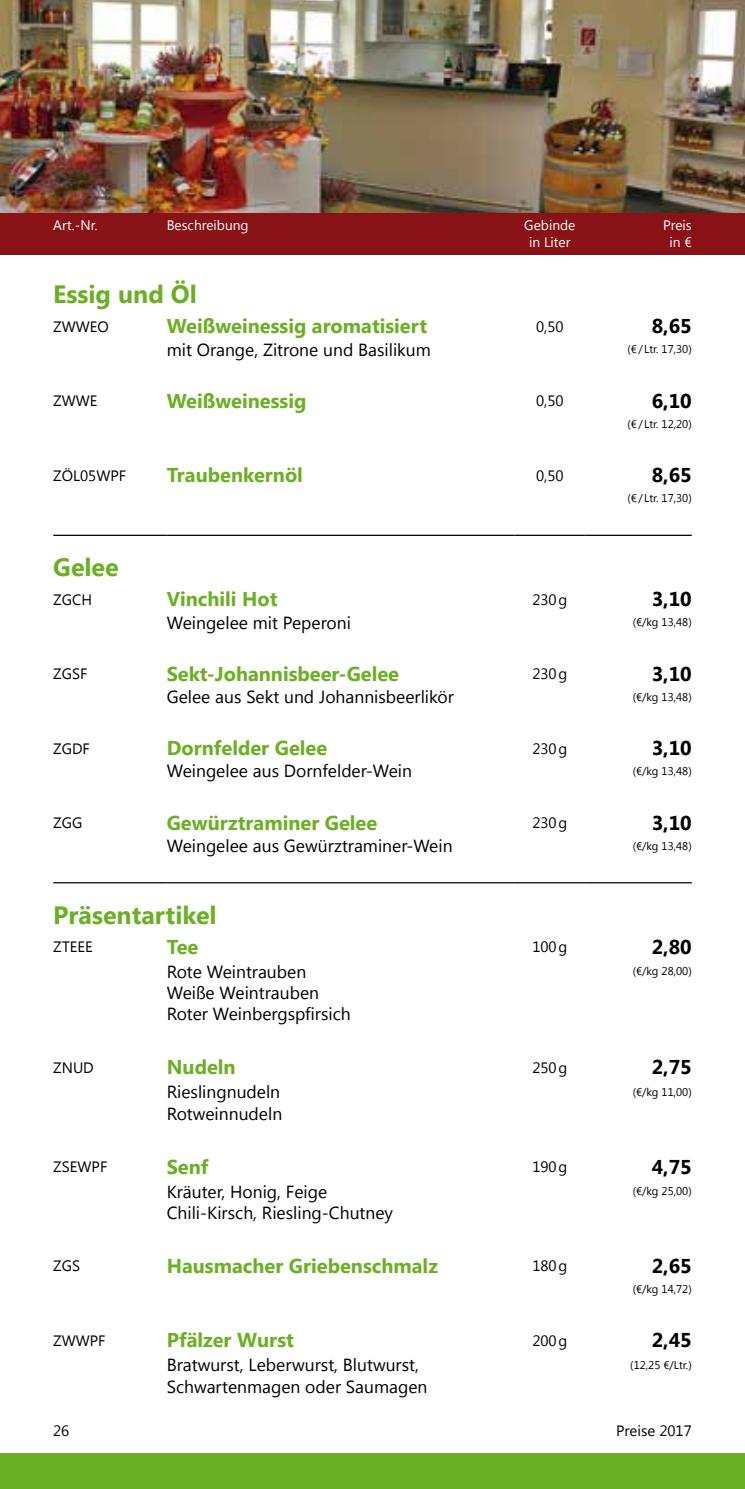
<style>
.page{position:relative;width:745px;height:1489px;background:#fff}
.page>*{position:absolute;margin:0;border:0;box-sizing:border-box;transform-origin:0 0}
.t1{font:700 25px "Segoe UI";color:#6ab023}
.t2{font:700 20px "Segoe UI";color:#6ab023}
.t3{font:700 20px "Segoe UI";color:#000}
.t4{font:17.5px/21.2px "Segoe UI";color:#000}
.t5{font:15px "Segoe UI";color:#000}
.t6{font:13.75px/17.5px "Segoe UI";color:#fff;text-align:center}
.t7{font:11.25px "Segoe UI";color:#000}
</style>
<div class="page">
<div style="left:0;top:213px;width:744px;height:42px;background:#891217"></div>
<hr style="left:53px;top:534px;width:114px;height:2px;background:#000">
<hr style="left:167px;top:534px;width:347px;height:2px;background:#000">
<hr style="left:514px;top:534px;width:71px;height:2px;background:#000">
<hr style="left:585px;top:534px;width:106px;height:2px;background:#000">
<hr style="left:53px;top:882px;width:114px;height:1px;background:#000">
<hr style="left:167px;top:882px;width:347px;height:1px;background:#000">
<hr style="left:514px;top:882px;width:71px;height:1px;background:#000">
<hr style="left:585px;top:882px;width:106px;height:1px;background:#000">
<div style="left:0;top:1453px;width:744px;height:35px;background:#6ab023"></div>
<img style="left:0;top:0;width:744px;height:213px">
<p class="t6" style="left:53px;top:215px;width:46px">Art.-Nr.</p>
<p class="t6" style="left:167px;top:215px;width:83px">Beschreibung</p>
<p class="t6" style="left:524px;top:215px;width:53px">Gebinde in Liter</p>
<p class="t6" style="left:662px;top:215px;width:30px">Preis in €</p>
<h1 class="t1" style="left:53px;top:276px;width:145px">Essig und Öl</h1>
<p class="t5" style="left:53px;top:316px;width:57px">ZWWEO</p>
<p class="t2" style="left:167px;top:312px;width:262px">Weißweinessig aromatisiert</p>
<p class="t5" style="left:535px;top:316px;width:29px">0,50</p>
<p class="t3" style="left:651px;top:312px;width:41px">8,65</p>
<p class="t4" style="left:167px;top:338px;width:265px">mit Orange, Zitrone und Basilikum</p>
<p class="t7" style="left:627px;top:341px;width:66px">(€/ Ltr. 17,30)</p>
<p class="t5" style="left:53px;top:390px;width:46px">ZWWE</p>
<p class="t2" style="left:167px;top:386px;width:141px">Weißweinessig</p>
<p class="t5" style="left:535px;top:390px;width:29px">0,50</p>
<p class="t3" style="left:651px;top:386px;width:41px">6,10</p>
<p class="t7" style="left:627px;top:416px;width:66px">(€/ Ltr. 12,20)</p>
<p class="t5" style="left:53px;top:465px;width:74px">ZÖL05WPF</p>
<p class="t2" style="left:167px;top:461px;width:138px">Traubenkernöl</p>
<p class="t5" style="left:535px;top:465px;width:29px">0,50</p>
<p class="t3" style="left:651px;top:461px;width:41px">8,65</p>
<p class="t7" style="left:627px;top:490px;width:66px">(€/ Ltr. 17,30)</p>
<h1 class="t1" style="left:53px;top:549px;width:67px">Gelee</h1>
<p class="t5" style="left:53px;top:589px;width:40px">ZGCH</p>
<p class="t2" style="left:167px;top:585px;width:112px">Vinchili Hot</p>
<p class="t5" style="left:532px;top:589px;width:36px">230g</p>
<p class="t3" style="left:651px;top:585px;width:41px">3,10</p>
<p class="t4" style="left:167px;top:611px;width:186px">Weingelee mit Peperoni</p>
<p class="t7" style="left:632px;top:614px;width:61px">(€/kg 13,48)</p>
<p class="t5" style="left:53px;top:663px;width:36px">ZGSF</p>
<p class="t2" style="left:167px;top:659px;width:234px">Sekt-Johannisbeer-Gelee</p>
<p class="t5" style="left:532px;top:663px;width:36px">230g</p>
<p class="t3" style="left:651px;top:659px;width:41px">3,10</p>
<p class="t4" style="left:167px;top:685px;width:288px">Gelee aus Sekt und Johannisbeerlikör</p>
<p class="t7" style="left:632px;top:689px;width:61px">(€/kg 13,48)</p>
<p class="t5" style="left:53px;top:737px;width:38px">ZGDF</p>
<p class="t2" style="left:167px;top:734px;width:162px">Dornfelder Gelee</p>
<p class="t5" style="left:532px;top:737px;width:36px">230g</p>
<p class="t3" style="left:651px;top:734px;width:41px">3,10</p>
<p class="t4" style="left:167px;top:759px;width:247px">Weingelee aus Dornfelder-Wein</p>
<p class="t7" style="left:632px;top:763px;width:61px">(€/kg 13,48)</p>
<p class="t5" style="left:53px;top:812px;width:31px">ZGG</p>
<p class="t2" style="left:167px;top:808px;width:212px">Gewürztraminer Gelee</p>
<p class="t5" style="left:532px;top:812px;width:36px">230g</p>
<p class="t3" style="left:651px;top:808px;width:41px">3,10</p>
<p class="t4" style="left:167px;top:834px;width:287px">Weingelee aus Gewürztraminer-Wein</p>
<p class="t7" style="left:632px;top:837px;width:61px">(€/kg 13,48)</p>
<h1 class="t1" style="left:53px;top:897px;width:165px">Präsentartikel</h1>
<p class="t5" style="left:53px;top:936px;width:41px">ZTEEE</p>
<p class="t2" style="left:167px;top:932px;width:33px">Tee</p>
<p class="t5" style="left:532px;top:936px;width:36px">100g</p>
<p class="t3" style="left:651px;top:932px;width:41px">2,80</p>
<p class="t4" style="left:167px;top:960px;width:141px">Rote Weintrauben</p>
<p class="t7" style="left:632px;top:963px;width:61px">(€/kg 28,00)</p>
<p class="t4" style="left:167px;top:981px;width:185px">Weiße Weintrauben<br>Roter Weinbergspfirsich</p>
<p class="t5" style="left:53px;top:1056px;width:42px">ZNUD</p>
<p class="t2" style="left:167px;top:1052px;width:70px">Nudeln</p>
<p class="t5" style="left:532px;top:1056px;width:36px">250g</p>
<p class="t3" style="left:651px;top:1052px;width:41px">2,75</p>
<p class="t4" style="left:167px;top:1080px;width:115px">Rieslingnudeln</p>
<p class="t7" style="left:632px;top:1084px;width:61px">(€/kg 11,00)</p>
<p class="t4" style="left:167px;top:1101px;width:117px">Rotweinnudeln</p>
<p class="t5" style="left:53px;top:1155px;width:56px">ZSEWPF</p>
<p class="t2" style="left:167px;top:1152px;width:43px">Senf</p>
<p class="t5" style="left:532px;top:1155px;width:36px">190g</p>
<p class="t3" style="left:651px;top:1152px;width:41px">4,75</p>
<p class="t4" style="left:167px;top:1179px;width:162px">Kräuter, Honig, Feige</p>
<p class="t7" style="left:632px;top:1183px;width:61px">(€/kg 25,00)</p>
<p class="t4" style="left:167px;top:1201px;width:228px">Chili-Kirsch, Riesling-Chutney</p>
<p class="t5" style="left:53px;top:1255px;width:28px">ZGS</p>
<p class="t2" style="left:167px;top:1251px;width:272px">Hausmacher Griebenschmalz</p>
<p class="t5" style="left:532px;top:1255px;width:36px">180g</p>
<p class="t3" style="left:651px;top:1251px;width:41px">2,65</p>
<p class="t7" style="left:632px;top:1280px;width:61px">(€/kg 14,72)</p>
<p class="t5" style="left:53px;top:1329px;width:54px">ZWWPF</p>
<p class="t2" style="left:167px;top:1325px;width:129px">Pfälzer Wurst</p>
<p class="t5" style="left:532px;top:1329px;width:36px">200g</p>
<p class="t3" style="left:651px;top:1325px;width:41px">2,45</p>
<p class="t4" style="left:167px;top:1353px;width:253px">Bratwurst, Leberwurst, Blutwurst,</p>
<p class="t7" style="left:630px;top:1356px;width:63px">(12,25 €/Ltr.)</p>
<p class="t4" style="left:167px;top:1374px;width:262px">Schwartenmagen oder Saumagen</p>
<p class="t5" style="left:53px;top:1420px;width:18px">26</p>
<p class="t5" style="left:615px;top:1420px;width:77px">Preise 2017</p>
</div>
